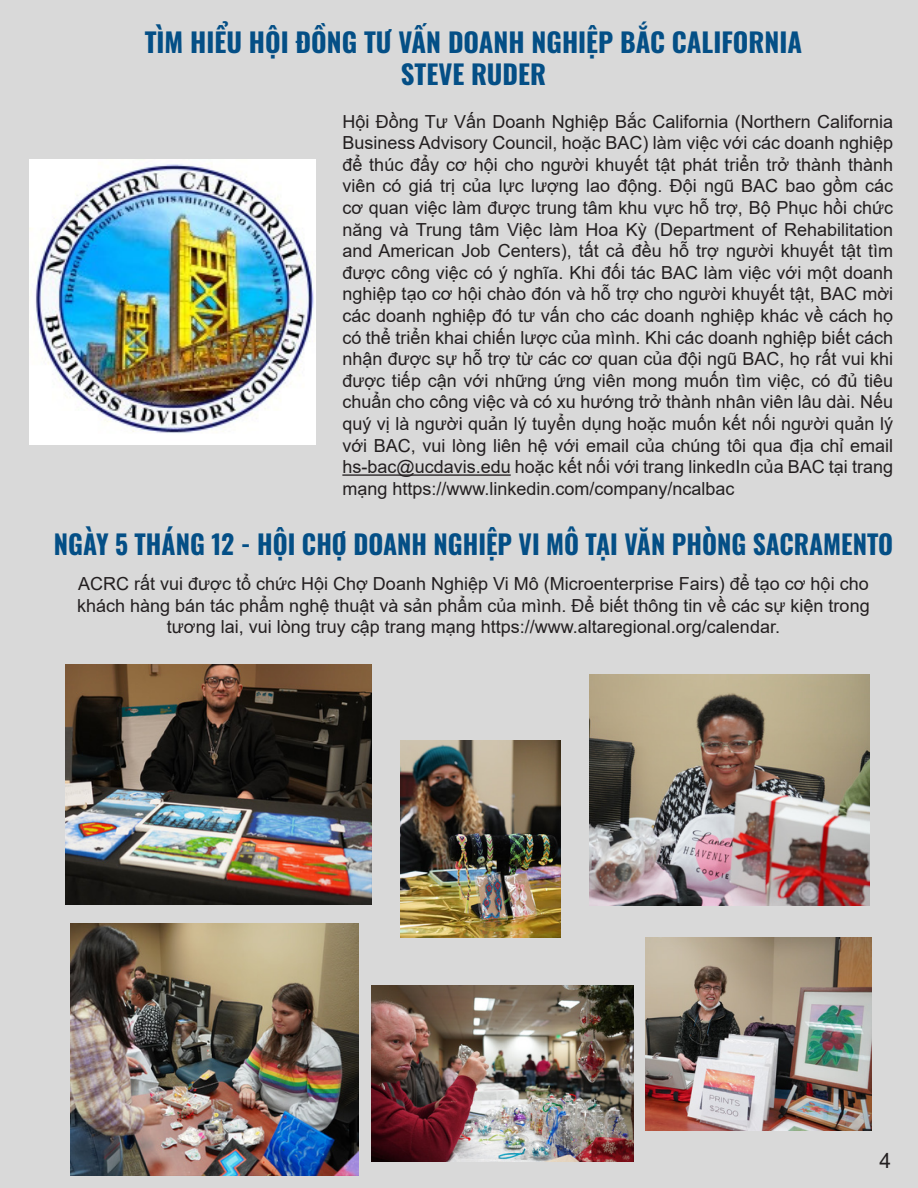
<style>
.page{position:relative;width:918px;height:1188px;background:#d9d9d9}
.page>*{position:absolute;margin:0;border:0;box-sizing:border-box;transform-origin:0 0}
.t1{font:700 26.7px "Oswald";color:#044f86;scale:.96 1}
.t2{font:700 26.7px "Oswald";color:#044f86}
.t3{font:21px "Arial";color:#231f20}
.t4{font:18px/21.6px "Arial";color:#231f20;text-align:justify}
</style>
<div class="page">
<img style="left:30px;top:159px;width:285px;height:286px">
<img style="left:65px;top:665px;width:306px;height:239px">
<img style="left:590px;top:674px;width:280px;height:231px">
<img style="left:371px;top:985px;width:262px;height:177px">
<img style="left:646px;top:937px;width:226px;height:194px">
<img style="left:401px;top:741px;width:160px;height:197px">
<img style="left:71px;top:923px;width:288px;height:252px">
<hr style="left:342px;top:474px;width:169px;height:2px;background:#231f20">
<p class="t2" style="left:145px;top:19px;width:659px">TÌM HIỂU HỘI ĐỒNG TƯ VẤN DOANH NGHIỆP BẮC CALIFORNIA</p>
<p class="t2" style="left:401px;top:51px;width:147px">STEVE RUDER</p>
<p class="t4" style="left:342px;top:110px;width:552px">Hội Đồng Tư Vấn Doanh Nghiệp Bắc California (Northern California Business Advisory Council, hoặc BAC) làm việc với các doanh nghiệp để thúc đẩy cơ hội cho người khuyết tật phát triển trở thành thành viên có giá trị của lực lượng lao động. Đội ngũ BAC bao gồm các cơ quan việc làm được trung tâm khu vực hỗ trợ, Bộ Phục hồi chức năng và Trung tâm Việc làm Hoa Kỳ (Department of Rehabilitation and American Job Centers), tất cả đều hỗ trợ người khuyết tật tìm được công việc có ý nghĩa. Khi đối tác BAC làm việc với một doanh nghiệp tạo cơ hội chào đón và hỗ trợ cho người khuyết tật, BAC mời các doanh nghiệp đó tư vấn cho các doanh nghiệp khác về cách họ có thể triển khai chiến lược của mình. Khi các doanh nghiệp biết cách nhận được sự hỗ trợ từ các cơ quan của đội ngũ BAC, họ rất vui khi được tiếp cận với những ứng viên mong muốn tìm việc, có đủ tiêu chuẩn cho công việc và có xu hướng trở thành nhân viên lâu dài. Nếu quý vị là người quản lý tuyển dụng hoặc muốn kết nối người quản lý với BAC, vui lòng liên hệ với email của chúng tôi qua địa chỉ email hs-bac@ucdavis.edu hoặc kết nối với trang linkedIn của BAC tại trang mạng https://www.linkedin.com/company/ncalbac</p>
<p class="t1" style="left:54px;top:521px;width:876px">NGÀY 5 THÁNG 12 - HỘI CHỢ DOANH NGHIỆP VI MÔ TẠI VĂN PHÒNG SACRAMENTO</p>
<p class="t4" style="left:77px;top:573px;width:794px;text-align:center">ACRC rất vui được tổ chức Hội Chợ Doanh Nghiệp Vi Mô (Microenterprise Fairs) để tạo cơ hội cho khách hàng bán tác phẩm nghệ thuật và sản phẩm của mình. Để biết thông tin về các sự kiện trong tương lai, vui lòng truy cập trang mạng https://www.altaregional.org/calendar.</p>
<p class="t3" style="left:879px;top:1146px;width:13px">4</p>
</div>
